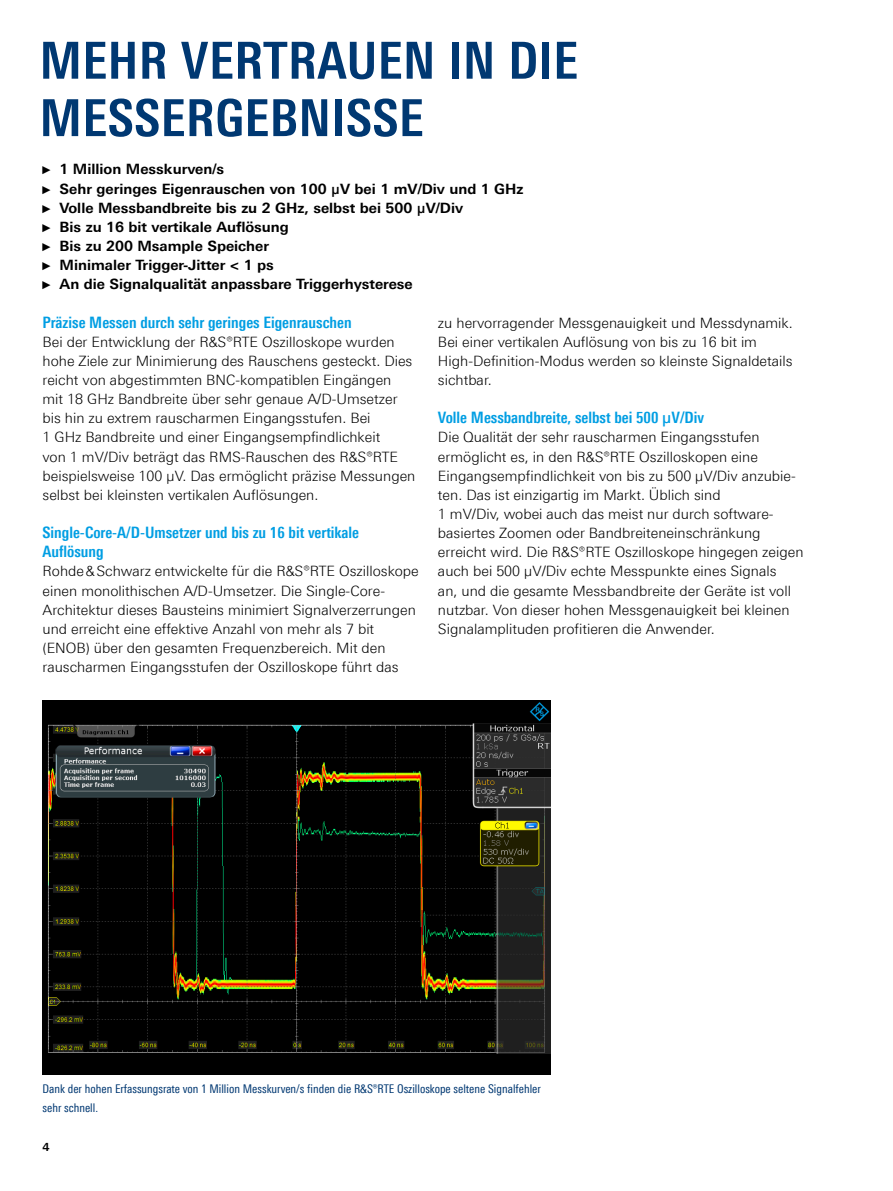
<style>
.page{position:relative;width:893px;height:1191px;background:#fff}
.page>*{position:absolute;margin:0;border:0;box-sizing:border-box;transform-origin:0 0}
.Seiten_Headline_34Pt{font:700 51px/57.4px "Linotype Univers 620 Cn";letter-spacing:.01em;color:#003872}
.Absatzfett_cyan{font:700 15.75px/19.2px "Linotype Univers 620 Cn";color:#009ee3}
.Haupttext_ohne_Absta{font:300 14.25px/19.2px "Linotype Univers 330";color:#000}
.t1{font:700 14.25px "Linotype Univers 630";color:#000}
.Bildunterschrift{font:12px/19.2px "Linotype Univers 420 Cn";color:#003872}
.t2{font:700 11.25px "Linotype Univers 630";color:#000}
.s1{font-family:"Arial Narrow";font-weight:400;font-size:11.4px}
</style>
<div class="page">
<img style="left:43px;top:701px;width:508px;height:373px">
<p class="Seiten_Headline_34Pt" style="left:40px;top:31px;width:540px">MEHR VERTRAUEN IN DIE<br>MESSERGEBNISSE</p>
<p class="t1" style="left:43px;top:161px;width:183px"><span class="s1">►</span> 1 Million Messkurven/s</p>
<p class="t1" style="left:43px;top:180px;width:482px"><span class="s1">►</span> Sehr geringes Eigenrauschen von 100 µV bei 1 mV/Div und 1 GHz</p>
<p class="t1" style="left:43px;top:199px;width:422px"><span class="s1">►</span> Volle Messbandbreite bis zu 2 GHz, selbst bei 500 µV/Div</p>
<p class="t1" style="left:43px;top:218px;width:248px"><span class="s1">►</span> Bis zu 16 bit vertikale Auflösung</p>
<p class="t1" style="left:43px;top:237px;width:228px"><span class="s1">►</span> Bis zu 200 Msample Speicher</p>
<p class="t1" style="left:43px;top:256px;width:233px"><span class="s1">►</span> Minimaler Trigger-Jitter &lt; 1 ps</p>
<p class="t1" style="left:43px;top:276px;width:372px"><span class="s1">►</span> An die Signalqualität anpassbare Triggerhysterese</p>
<p class="Absatzfett_cyan" style="left:43px;top:312px;width:311px">Präzise Messen durch sehr geringes Eigenrauschen</p>
<p class="Haupttext_ohne_Absta" style="left:43px;top:332px;width:374px">Bei der Entwicklung der R&amp;S®RTE Oszilloskope wurden hohe Ziele zur Minimierung des Rauschens gesteckt. Dies reicht von abgestimmten BNC-kompatiblen Eingängen mit 18 GHz Bandbreite über sehr genaue A/D-Umsetzer bis hin zu extrem rauscharmen Eingangsstufen. Bei<br>1 GHz Bandbreite und einer Eingangsempfindlichkeit<br>von 1 mV/Div beträgt das RMS-Rauschen des R&amp;S®RTE beispielsweise 100 µV. Das ermöglicht präzise Messungen selbst bei kleinsten vertikalen Auflösungen.</p>
<p class="Absatzfett_cyan" style="left:43px;top:523px;width:318px">Single-Core-A/D-Umsetzer und bis zu 16 bit vertikale<br>Auflösung</p>
<p class="Haupttext_ohne_Absta" style="left:43px;top:561px;width:378px">Rohde&amp;Schwarz entwickelte für die R&amp;S®RTE Oszilloskope einen monolithischen A/D-Umsetzer. Die Single-Core-Architektur dieses Bausteins minimiert Signalverzerrungen und erreicht eine effektive Anzahl von mehr als 7 bit (ENOB) über den gesamten Frequenzbereich. Mit den rauscharmen Eingangsstufen der Oszilloskope führt das</p>
<p class="Haupttext_ohne_Absta" style="left:438px;top:313px;width:356px">zu hervorragender Messgenauigkeit und Messdynamik.<br>Bei einer vertikalen Auflösung von bis zu 16 bit im High-Definition-Modus werden so kleinste Signaldetails sichtbar.</p>
<p class="Absatzfett_cyan" style="left:438px;top:408px;width:268px">Volle Messbandbreite, selbst bei 500 µV/Div</p>
<p class="Haupttext_ohne_Absta" style="left:438px;top:427px;width:367px">Die Qualität der sehr rauscharmen Eingangsstufen ermöglicht es, in den R&amp;S®RTE Oszilloskopen eine Eingangsempfindlichkeit von bis zu 500 µV/Div anzubie&shy;ten. Das ist einzigartig im Markt. Üblich sind<br>1 mV/Div, wobei auch das meist nur durch software&shy;basiertes Zoomen oder Bandbreiteneinschränkung erreicht wird. Die R&amp;S®RTE Oszilloskope hingegen zeigen auch bei 500 µV/Div echte Messpunkte eines Signals<br>an, und die gesamte Messbandbreite der Geräte ist voll nutzbar. Von dieser hohen Messgenauigkeit bei kleinen Signalamplituden profitieren die Anwender.</p>
<p class="Bildunterschrift" style="left:43px;top:1079px;width:500px">Dank der hohen Erfassungsrate von 1 Million Messkurven/s finden die R&amp;S®RTE Oszilloskope seltene Signalfehler sehr schnell.</p>
<p class="t2" style="left:43px;top:1139px;width:9px">4</p>
</div>
